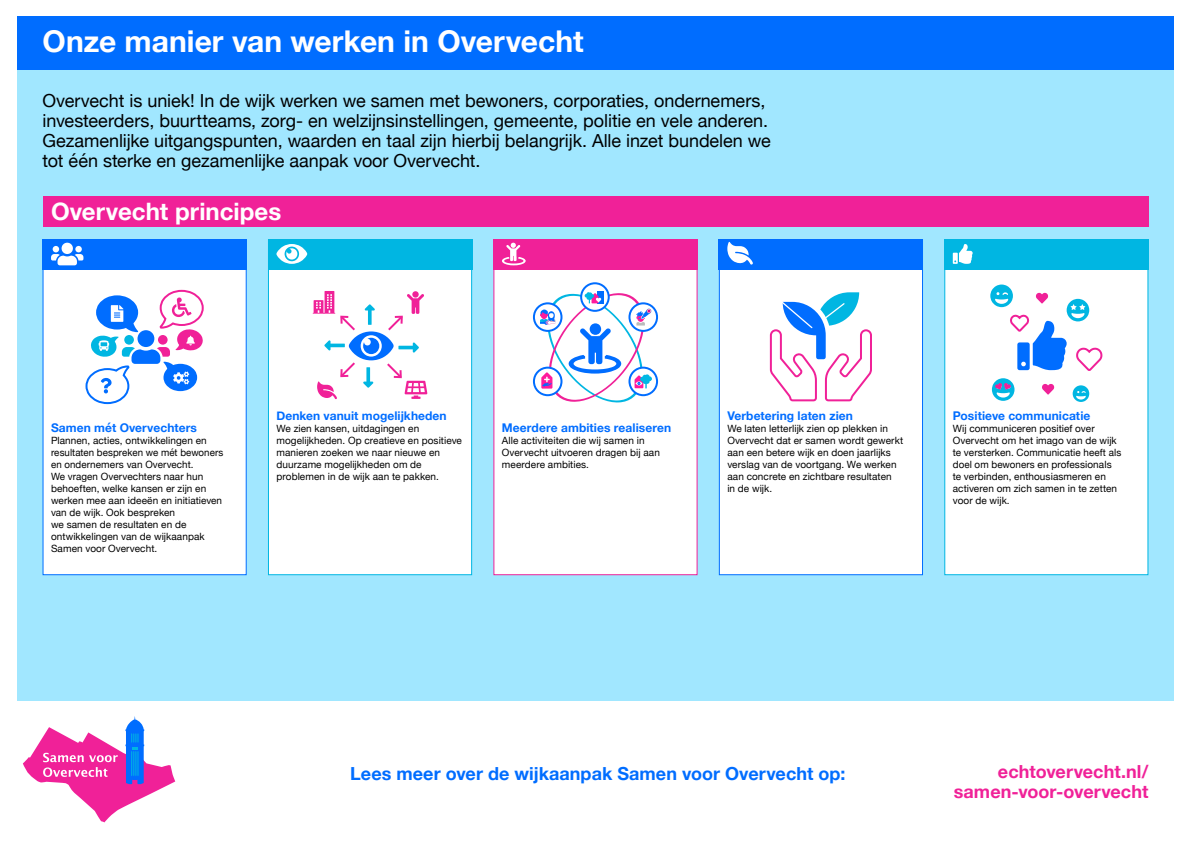
<style>
.page{position:relative;width:1191px;height:842px;background:#fff}
.page>*{position:absolute;margin:0;border:0;box-sizing:border-box;transform-origin:0 0}
.t1{font:700 30px "Helvetica Neue";color:#fff}
.t2{font:700 24px "Helvetica Neue";color:#fff}
.t3{font:18px/20px "Helvetica Neue";letter-spacing:-.005em;color:#000}
.t4{font:700 18px "Helvetica Neue";letter-spacing:.005em;color:#006dff}
.t5{font:700 18px/20px "Helvetica Neue";letter-spacing:.005em;color:#f02198;text-align:right}
.t6{font:700 12px "Helvetica Neue";letter-spacing:.005em;color:#006dff}
.t7{font:10px/12px "Helvetica Neue";letter-spacing:.005em;color:#000}
</style>
<div class="page">
<div style="left:17px;top:16px;width:1157px;height:685px;background:#a1e7ff"></div>
<div style="left:17px;top:16px;width:1157px;height:53px;background:#006dff"></div>
<div style="left:268px;top:239px;width:204px;height:336px;background:#fff;border:1px solid #00b6e2"></div>
<div style="left:493px;top:239px;width:204px;height:336px;background:#fff"></div>
<div style="left:719px;top:239px;width:204px;height:336px;background:#fff;border:1px solid #006dff"></div>
<div style="left:944px;top:239px;width:204px;height:336px;background:#fff;border:1px solid #00b6e2"></div>
<div style="left:43px;top:239px;width:204px;height:336px;background:#fff;border:1px solid #006dff"></div>
<div style="left:43px;top:239px;width:204px;height:31px;background:#006dff"></div>
<div style="left:268px;top:239px;width:204px;height:31px;background:#00b6e2"></div>
<div style="left:493px;top:239px;width:204px;height:31px;background:#f02198"></div>
<div style="left:719px;top:239px;width:204px;height:31px;background:#006dff"></div>
<div style="left:944px;top:239px;width:204px;height:31px;background:#00b6e2"></div>
<div style="left:43px;top:197px;width:1105px;height:30px;background:#f02198"></div>
<svg style="left:581px;top:283px;width:27px;height:28px"></svg>
<div style="left:580px;top:282px;width:29px;height:30px;border:2px solid #006dff;border-radius:50%"></div>
<svg style="left:85px;top:289px;width:119px;height:116px"></svg>
<svg style="left:769px;top:292px;width:103px;height:110px"></svg>
<svg style="left:51px;top:243px;width:32px;height:22px"></svg>
<svg style="left:276px;top:244px;width:31px;height:20px"></svg>
<svg style="left:727px;top:242px;width:26px;height:23px"></svg>
<svg style="left:952px;top:244px;width:20px;height:20px"></svg>
<svg style="left:990px;top:285px;width:113px;height:117px"></svg>
<svg style="left:532px;top:290px;width:127px;height:113px"></svg>
<svg style="left:313px;top:291px;width:114px;height:108px"></svg>
<svg style="left:502px;top:243px;width:23px;height:22px"></svg>
<svg style="left:23px;top:716px;width:152px;height:106px"></svg>
<h1 class="t1" style="left:43px;top:18px;width:542px">Onze manier van werken in Overvecht</h1>
<p class="t3" style="left:43px;top:92px;width:730px">Overvecht is uniek! In de wijk werken we samen met bewoners, corporaties, ondernemers, investeerders, buurtteams, zorg- en welzijnsinstellingen, gemeente, politie en vele anderen.<br>Gezamenlijke uitgangspunten, waarden en taal zijn hierbij belangrijk. Alle inzet bundelen we tot één sterke en gezamenlijke aanpak voor Overvecht.</p>
<h2 class="t2" style="left:51px;top:193px;width:232px">Overvecht principes</h2>
<p class="t6" style="left:51px;top:418px;width:147px">Samen mét Overvechters</p>
<p class="t7" style="left:51px;top:435px;width:174px">Plannen, acties, ontwikkelingen en resultaten bespreken we mét bewoners en ondernemers van Overvecht.<br>We vragen Overvechters naar hun behoeften, welke kansen er zijn en werken mee aan ideeën en initiatieven van de wijk. Ook bespreken<br>we samen de resultaten en de ontwikkelingen van de wijkaanpak<br>Samen voor Overvecht.</p>
<p class="t6" style="left:276px;top:406px;width:172px">Denken vanuit mogelijkheden</p>
<p class="t7" style="left:276px;top:423px;width:187px">We zien kansen, uitdagingen en mogelijkheden. Op creatieve en positieve manieren zoeken we naar nieuwe en duurzame mogelijkheden om de problemen in de wijk aan te pakken.</p>
<p class="t6" style="left:502px;top:418px;width:171px">Meerdere ambities realiseren</p>
<p class="t7" style="left:502px;top:435px;width:160px">Alle activiteiten die wij samen in<br>Overvecht uitvoeren dragen bij aan meerdere ambities.</p>
<p class="t6" style="left:727px;top:406px;width:127px">Verbetering laten zien</p>
<p class="t7" style="left:727px;top:423px;width:177px">We laten letterlijk zien op plekken in<br>Overvecht dat er samen wordt gewerkt aan een betere wijk en doen jaarlijks verslag van de voortgang. We werken aan concrete en zichtbare resultaten<br>in de wijk.</p>
<p class="t6" style="left:952px;top:406px;width:139px">Positieve communicatie</p>
<p class="t7" style="left:952px;top:423px;width:170px">Wij communiceren positief over<br>Overvecht om het imago van de wijk te versterken. Communicatie heeft als doel om bewoners en professionals te verbinden, enthousiasmeren en activeren om zich samen in te zetten voor de wijk.</p>
<h3 class="t4" style="left:350px;top:759px;width:497px">Lees meer over de wijkaanpak Samen voor Overvecht op:</h3>
<h3 class="t5" style="left:953px;top:762px;width:196px">echtovervecht.nl/ samen-voor-overvecht</h3>
</div>
